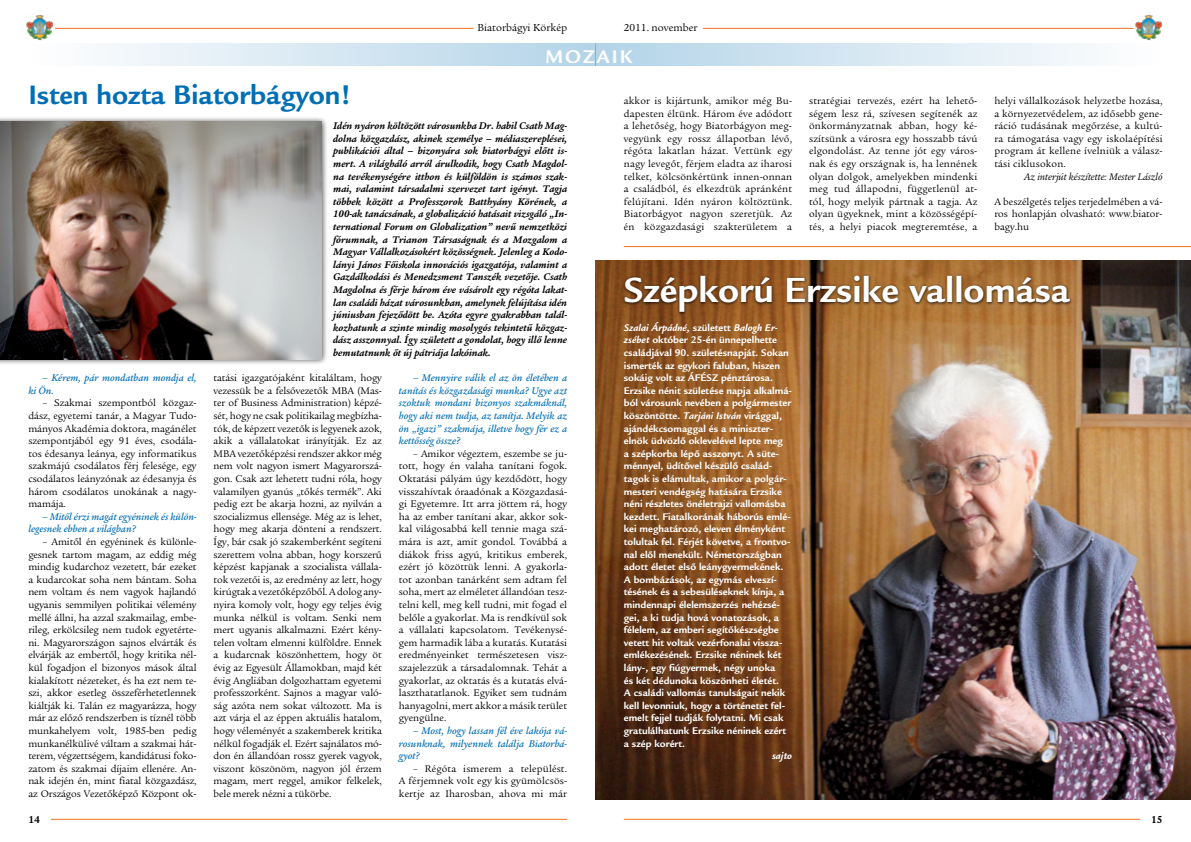
<style>
.page{position:relative;width:1191px;height:842px;background:#fff}
.page>*{position:absolute;margin:0;border:0;box-sizing:border-box;transform-origin:0 0}
.t1{font:700 38px "ITC Legacy Sans";color:#fff}
.t2{font:700 29px "ITC Legacy Sans";color:#006eb4}
.t3{font:700 20px "ITC Legacy Sans";color:#fff}
.t4{font:11px "ITC Legacy Serif";color:#000}
.t5{font:700 11px "ITC Legacy Serif";color:#000}
.t6{font:10.5px/12.6px "ITC Legacy Serif";color:#000;text-align:justify}
.t7{font:700 10.5px/12.6px "ITC Legacy Sans";color:#fff}
.t8{font:italic 700 10.5px/12.6px "ITC Legacy Serif";color:#000;text-align:justify}
.t9{font:italic 500 10.5px/12.6px "ITC Legacy Serif";color:#006eb4}
.t10{font:italic 10.5px "ITC Legacy Serif";color:#000}
.t11{font:italic 700 10.5px "ITC Legacy Sans";color:#fff}
.s1{font-style:italic}
</style>
<div class="page">
<hr style="left:55px;top:28px;width:418px;height:1px;background:#f37121">
<hr style="left:703px;top:28px;width:430px;height:1px;background:#f37121">
<hr style="left:624px;top:819px;width:516px;height:1px;background:#f37121">
<hr style="left:51px;top:819px;width:516px;height:1px;background:#f37121">
<img style="left:26px;top:15px;width:28px;height:25px">
<img style="left:1135px;top:15px;width:27px;height:25px">
<img style="left:595px;top:261px;width:596px;height:538px">
<div style="left:595px;top:43px;width:567px;height:23px;background:linear-gradient(to right,#b3d3e8,#fffefe)"></div>
<div style="left:28px;top:43px;width:567px;height:23px;background:linear-gradient(to right,#fff,#b4d4e8)"></div>
<div style="left:0;top:116px;width:328px;height:249px;background:#000;opacity:.75"></div>
<img style="left:0;top:122px;width:322px;height:237px">
<hr style="left:624px;top:246px;width:567px;height:1px;background:#f37121">
<div style="left:622px;top:273px;width:451px;height:42px;background:#000;opacity:.75"></div>
<p class="t4" style="left:477px;top:22px;width:91px">Biatorbágyi Körkép</p>
<p class="t4" style="left:624px;top:22px;width:75px">2011. november</p>
<h3 class="t3" style="left:545px;top:45px;width:52px">mozaik</h3>
<h2 class="t2" style="left:28px;top:78px;width:324px">Isten hozta Biatorbágyon!</h2>
<p class="t8" style="left:333px;top:120px;width:235px">Idén nyáron költözött városunkba Dr. habil Csath Mag&shy;dolna közgazdász, akinek személye – médiaszereplései, publikációi által – bizonyára sok biatorbágyi előtt is&shy;mert. A világháló arról árulkodik, hogy Csath Magdol&shy;na tevékenységére itthon és külföldön is számos szak&shy;mai, valamint társadalmi szervezet tart igényt. Tagja többek között a Professzorok Batthyány Körének, a 100-ak tanácsának, a globalizáció hatásait vizsgáló „In&shy;ternational Forum on Globalization” nevű nemzetközi fórumnak, a Trianon Társaságnak és a Mozgalom a Magyar Vállalkozásokért közösségnek. Jelenleg a Kodo&shy;lányi János Főiskola innovációs igazgatója, valamint a Gazdálkodási és Menedzsment Tanszék vezetője. Csath Magdolna és férje három éve vásárolt egy régóta lakat&shy;lan családi házat városunkban, amelynek felújítása idén júniusban fejeződött be. Azóta egyre gyakrabban talál&shy;kozhatunk a szinte mindig mosolygós tekintetű közgaz&shy;dász asszonnyal. Így született a gondolat, hogy illő lenne bemutatnunk őt új pátriája lakóinak.</p>
<p class="t9" style="left:28px;top:372px;width:170px;text-indent:14px">– Kérem, pár mondatban mondja el, ki Ön.</p>
<p class="t6" style="left:28px;top:397px;width:170px;text-indent:14px">– Szakmai szempontból közgaz&shy;dász, egyetemi tanár, a Magyar Tudo&shy;mányos Akadémia doktora, magánélet szempontjából egy 91 éves, csodála&shy;tos édesanya leánya, egy informatikus szakmájú csodálatos férj felesége, egy csodálatos leányzónak az édesanyja és három csodálatos unokának a nagy&shy;mamája.</p>
<p class="t9" style="left:28px;top:510px;width:170px;text-indent:14px">– Mitől érzi magát egyéninek és külön&shy;legesnek ebben a világban?</p>
<p class="t6" style="left:28px;top:535px;width:170px;text-indent:14px">– Amitől én egyéninek és különle&shy;gesnek tartom magam, az eddig még mindig kudarchoz vezetett, bár ezeket a kudarcokat soha nem bántam. Soha nem voltam és nem vagyok hajlandó ugyanis semmilyen politikai vélemény mellé állni, ha azzal szakmailag, embe&shy;rileg, erkölcsileg nem tudok egyetérte&shy;ni. Magyarországon sajnos elvárták és elvárják az embertől, hogy kritika nél&shy;kül fogadjon el bizonyos mások által kialakított nézeteket, és ha ezt nem te&shy;szi, akkor esetleg összeférhetetlennek kiáltják ki. Talán ez magyarázza, hogy már az előző rendszerben is tíznél több munkahelyem volt, 1985-ben pedig munkanélkülivé váltam a szakmai hát&shy;terem, végzettségem, kandidátusi foko&shy;zatom és szakmai díjaim ellenére. An&shy;nak idején én, mint fiatal közgazdász, az Országos Vezetőképző Központ ok-</p>
<p class="t6" style="left:214px;top:372px;width:170px">tatási igazgatójaként kitaláltam, hogy vezessük be a felsővezetők MBA (Mas&shy;ter of Business Administration) képzé&shy;sét, hogy ne csak politikailag megbízha&shy;tók, de képzett vezetők is legyenek azok, akik a vállalatokat irányítják. Ez az MBA vezetőképzési rendszer akkor még nem volt nagyon ismert Magyarorszá&shy;gon. Csak azt lehetett tudni róla, hogy valamilyen gyanús „tőkés termék”. Aki pedig ezt be akarja hozni, az nyilván a szocializmus ellensége. Még az is lehet, hogy meg akarja dönteni a rendszert.<br>Így, bár csak jó szakemberként segíteni szerettem volna abban, hogy korszerű képzést kapjanak a szocialista vállala&shy;tok vezetői is, az eredmény az lett, hogy kirúgtak a vezetőképzőből. A dolog an - nyira komoly volt, hogy egy teljes évig munka nélkül is voltam. Senki nem mert ugyanis alkalmazni. Ezért kény&shy;telen voltam elmenni külföldre. Ennek a kudarcnak köszönhettem, hogy öt évig az Egyesült Államokban, majd két évig Angliában dolgozhattam egyetemi professzorként. Sajnos a magyar való&shy;ság azóta nem sokat változott. Ma is azt várja el az éppen aktuális hatalom, hogy véleményét a szakemberek kritika nélkül fogadják el. Ezért sajnálatos mó&shy;don én állandóan rossz gyerek vagyok, viszont köszönöm, nagyon jól érzem magam, mert reggel, amikor felkelek, bele merek nézni a tükörbe.</p>
<p class="t9" style="left:399px;top:372px;width:170px;text-align:justify;text-indent:14px">– Mennyire válik el az ön életében a tanítás és közgazdasági munka? Ugye azt szoktuk mondani bizonyos szakmáknál, hogy aki nem tudja, az tanítja. Melyik az ön „igazi” szakmája, illetve hogy fér ez a kettősség össze?</p>
<p class="t6" style="left:399px;top:447px;width:170px;text-indent:14px">– Amikor végeztem, eszembe se ju&shy;tott, hogy én valaha tanítani fogok.<br>Oktatási pályám úgy kezdődött, hogy visszahívtak óraadónak a Közgazdasá&shy;gi Egyetemre. Itt arra jöttem rá, hogy ha az ember tanítani akar, akkor sok&shy;kal világosabbá kell tennie maga szá&shy;mára is azt, amit gondol. Továbbá a diákok friss agyú, kritikus emberek, ezért jó közöttük lenni. A gyakorla&shy;tot azonban tanárként sem adtam fel soha, mert az elméletet állandóan tesz&shy;telni kell, meg kell tudni, mit fogad el belőle a gyakorlat. Ma is rendkívül sok a vállalati kapcsolatom. Tevékenysé&shy;gem harmadik lába a kutatás. Kutatási eredményeinket természetesen vis - szajelezzük a társadalomnak. Tehát a gyakorlat, az oktatás és a kutatás elvá&shy;laszthatatlanok. Egyiket sem tudnám hanyagolni, mert akkor a másik terület gyengülne.</p>
<p class="t9" style="left:399px;top:724px;width:170px;text-align:justify;text-indent:14px">– Most, hogy lassan fél éve lakója vá&shy;rosunknak, milyennek találja Biatorbá&shy;gyot?</p>
<p class="t6" style="left:399px;top:762px;width:170px;text-indent:14px">– Régóta ismerem a települést.<br>A férjemnek volt egy kis gyümölcsös&shy;kertje az Iharosban, ahova mi már</p>
<p class="t6" style="left:624px;top:94px;width:170px">akkor is kijártunk, amikor még Bu&shy;dapesten éltünk. Három éve adódott a lehetőség, hogy Biatorbágyon meg&shy;vegyünk egy rossz állapotban lévő, régóta lakatlan házat. Vettünk egy nagy levegőt, férjem eladta az iharosi telket, kölcsönkértünk innen-onnan a családból, és elkezdtük apránként felújítani. Idén nyáron költöztünk.<br>Biatorbágyot nagyon szeretjük. Az én közgazdasági szakterületem a</p>
<p class="t6" style="left:809px;top:94px;width:170px">stratégiai tervezés, ezért ha lehető&shy;ségem lesz rá, szívesen segítenék az önkormányzatnak abban, hogy ké&shy;szítsünk a városra egy hosszabb távú elgondolást. Az tenne jót egy város&shy;nak és egy országnak is, ha lennének olyan dolgok, amelyekben mindenki meg tud állapodni, függetlenül at&shy;tól, hogy melyik pártnak a tagja. Az olyan ügyeknek, mint a közösségépí&shy;tés, a helyi piacok megteremtése, a</p>
<p class="t6" style="left:994px;top:94px;width:170px">helyi vállalkozások helyzetbe hozása, a környezetvédelem, az idősebb gene&shy;ráció tudásának megőrzése, a kultú&shy;ra támogatása vagy egy iskolaépítési program át kellene ívelniük a válasz&shy;tási ciklusokon.</p>
<p class="t10" style="left:1024px;top:170px;width:140px">Az interjút készítette: Mester László</p>
<p class="t6" style="left:994px;top:195px;width:170px">A beszélgetés teljes terjedelmében a vá&shy;ros honlapján olvasható: www.biator&shy;bagy.hu</p>
<h1 class="t1" style="left:624px;top:268px;width:447px">Szépkorú Erzsike vallomása</h1>
<p class="t7" style="left:624px;top:321px;width:170px"><span class="s1">Szalai Árpádné,</span> született <span class="s1">Balogh Er&shy;zsébet</span> október 25-én ünnepelhette családjával 90. születésnapját. Sokan ismerték az egykori faluban, hiszen sokáig volt az ÁFÉSZ pénztárosa.<br>Erzsike nénit születése napja alkalmá&shy;ból városunk nevében a polgármester köszöntötte. <span class="s1">Tarjáni István</span> virággal, ajándékcsomaggal és a miniszter&shy;elnök üdvözlő oklevelével lepte meg<br>a szépkorba lépő asszonyt. A süte&shy;ménnyel, üdítővel készülő család&shy;tagok is elámultak, amikor a polgár&shy;mesteri vendégség hatására Erzsike néni részletes önéletrajzi vallomásba kezdett. Fiatalkorának háborús emlé&shy;kei meghatározó, eleven élményként tolultak fel. Férjét követve, a frontvo&shy;nal elől menekült. Németországban adott életet első leánygyermekének.<br>A bombázások, az egymás elveszí&shy;tésének és a sebesüléseknek kínja, a mindennapi élelemszerzés nehézsé&shy;gei, a ki tudja hová vonatozások, a félelem, az emberi segítőkészségbe vetett hit voltak vezérfonalai vissza&shy;emlékezésének. Erzsike néninek két lány-, egy fiúgyermek, négy unoka<br>és két dédunoka köszönheti életét.<br>A családi vallomás tanulságait nekik kell levonniuk, hogy a történetet fel&shy;emelt fejjel tudják folytatni. Mi csak gratulálhatunk Erzsike néninek ezért a szép korért.</p>
<p class="t11" style="left:772px;top:750px;width:22px">sajto</p>
<p class="t5" style="left:28px;top:813px;width:13px">14</p>
<p class="t5" style="left:1151px;top:813px;width:13px">15</p>
</div>
